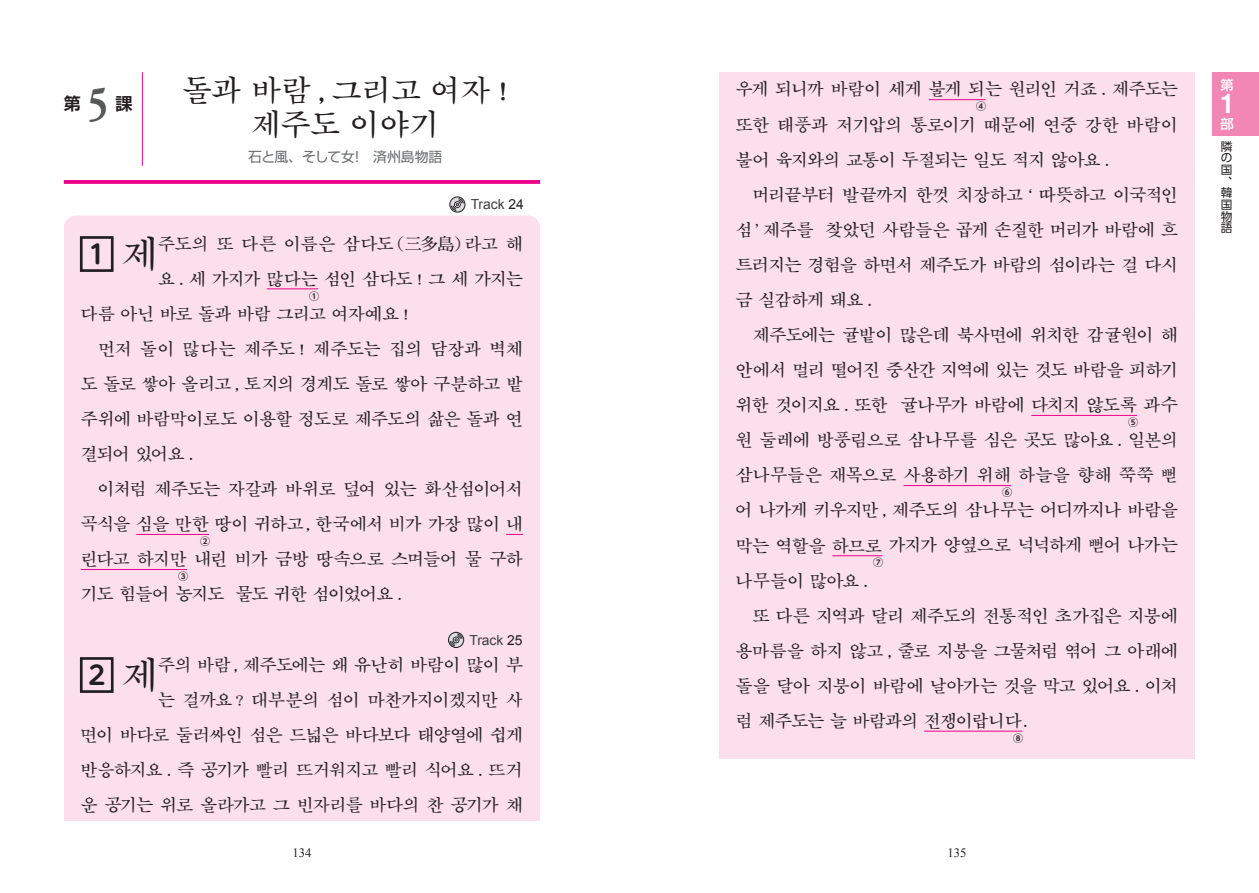
<style>
.page{position:relative;width:1259px;height:893px;background:#fff}
.page>*{position:absolute;margin:0;border:0;box-sizing:border-box;transform-origin:0 0}
.t1{font:700 47.85px "Adobe Garamond";color:#57585a;scale:.8 1}
.t2{font:36.45px "DFK Mincho Std W7";color:#231f20}
.t3{font:29.7px/34px "DFK Mincho Std W7";color:#231f20;text-align:center}
.t4{font:700 25.5px "UD Shin M Go Pro De";color:#231f20}
.t5{font:700 condensed 25.5px "Helvetica LT Std";color:#fff}
.t6{font:16.95px/35.1px "DFK Mincho Std W7";letter-spacing:-.04em;color:#231f20}
.t7{font:16.95px/35.1px "DFK Mincho Std W7";letter-spacing:.005em;color:#231f20}
.t8{font:16.95px "DFK Mincho Std W7";letter-spacing:-.06em;color:#231f20}
.t9{font:700 16.95px "Shin Go Pro De";color:#231f20}
.t10{font:13.8px "Shin Go Pro";letter-spacing:-.01em;color:#6c6d70}
.t11{font:13.8px "Arial";color:#3e3e3f}
.t12{font:500 13.35px "Shin Go Pro";color:#fff}
.t13{font:12.75px "Times New Roman";color:#231f20}
.t14{font:11.7px/11.7px "UD Shin Go Pr 6 N";color:#231f20;text-align:justify}
.t15{font:700 10.05px "UD Shin Go Pr 6 N De";color:#231f20}
.s1{color:#231f20}
</style>
<div class="page">
<div style="left:1212px;top:72px;width:47px;height:64px;background:#f287b6"></div>
<div style="left:719px;top:72px;width:476px;height:104px;background:#fbdfeb"></div>
<div style="left:719px;top:167px;width:476px;height:158px;background:#fbdfeb;border-radius:13px"></div>
<div style="left:719px;top:307px;width:476px;height:299px;background:#fbdfeb;border-radius:13px"></div>
<div style="left:719px;top:588px;width:476px;height:171px;background:#fbdfeb"></div>
<hr style="left:929px;top:99px;width:56px;height:1px;background:#ed028c">
<hr style="left:1031px;top:415px;width:106px;height:1px;background:#ed028c">
<hr style="left:903px;top:485px;width:108px;height:1px;background:#ed028c">
<hr style="left:832px;top:555px;width:50px;height:1px;background:#ed028c">
<hr style="left:924px;top:731px;width:98px;height:1px;background:#ed028c">
<div style="left:64px;top:215px;width:476px;height:124px;background:#fbdfeb;border-radius:13px"></div>
<div style="left:64px;top:321px;width:476px;height:158px;background:#fbdfeb;border-radius:13px"></div>
<div style="left:64px;top:461px;width:476px;height:159px;background:#fbdfeb;border-radius:13px"></div>
<div style="left:64px;top:601px;width:476px;height:53px;background:#fbdfeb;border-radius:13px"></div>
<div style="left:64px;top:636px;width:476px;height:184px;background:#fbdfeb"></div>
<svg style="left:64px;top:180px;width:476px;height:4px;fill:#ed068e"></svg>
<hr style="left:142px;top:72px;width:1px;height:94px;background:#ed028c">
<hr style="left:267px;top:288px;width:51px;height:1px;background:#ed028c">
<hr style="left:136px;top:534px;width:73px;height:1px;background:#ed028c">
<svg style="left:506px;top:534px;width:17px;height:1px"></svg>
<hr style="left:81px;top:569px;width:106px;height:1px;background:#ed028c">
<div style="left:80px;top:236px;width:34px;height:36px;border:3px solid #231f20"></div>
<div style="left:448px;top:632px;width:16px;height:16px;border:1px solid #231f20;border-radius:50%"></div>
<svg style="left:449px;top:633px;width:14px;height:13px"></svg>
<div style="left:80px;top:657px;width:34px;height:36px;border:3px solid #231f20"></div>
<div style="left:449px;top:196px;width:16px;height:17px;border:1px solid #231f20;border-radius:50%"></div>
<svg style="left:451px;top:198px;width:13px;height:13px"></svg>
<p class="t9" style="left:64px;top:89px;width:19px">第</p>
<h1 class="t1" style="left:88px;top:78px;width:26px">5</h1>
<p class="t9" style="left:116px;top:89px;width:19px">課</p>
<h3 class="t3" style="left:182px;top:72px;width:327px">돌과 바람 , 그리고 여자 ! 제주도 이야기</h3>
<p class="t10" style="left:248px;top:145px;width:195px">石と風、そして女！　済州島物語</p>
<p class="t11" style="left:471px;top:196px;width:55px">Track <span class="s1">24</span></p>
<h2 class="t2" style="left:122px;top:234px;width:38px">제</h2>
<p class="t6" style="left:158px;top:226px;width:366px">주도의 또 다른 이름은 삼다도（三多島）라고 해 요 . 세 가지가 많다는 섬인 삼다도 ! 그 세 가지는</p>
<p class="t15" style="left:309px;top:288px;width:12px">①</p>
<p class="t6" style="left:81px;top:296px;width:444px">다름 아닌 바로 돌과 바람 그리고 여자예요 !<br>　먼저 돌이 많다는 제주도 ! 제주도는 집의 담장과 벽체 도 돌로 쌓아 올리고 , 토지의 경계도 돌로 쌓아 구분하고 밭 주위에 바람막이로도 이용할 정도로 제주도의 삶은 돌과 연 결되어 있어요 .<br>　이처럼 제주도는 자갈과 바위로 덮여 있는 화산섬이어서 곡식을 심을 만한 땅이 귀하고 , 한국에서 비가 가장 많이 내</p>
<p class="t15" style="left:200px;top:533px;width:12px">②</p>
<p class="t6" style="left:81px;top:541px;width:444px">린다고 하지만 내린 비가 금방 땅속으로 스며들어 물 구하</p>
<p class="t15" style="left:178px;top:568px;width:12px">③</p>
<p class="t8" style="left:81px;top:585px;width:322px">기도 힘들어 농지도 물도 귀한 섬이었어요 .</p>
<h3 class="t4" style="left:88px;top:233px;width:18px">1</h3>
<p class="t11" style="left:469px;top:631px;width:55px">Track <span class="s1">25</span></p>
<p class="t6" style="left:81px;top:647px;width:444px;text-align:right">주의 바람 , 제주도에는 왜 유난히 바람이 많이 부<br>는 걸까요 ? 대부분의 섬이 마찬가지이겠지만 사<br>면이 바다로 둘러싸인 섬은 드넓은 바다보다 태양열에 쉽게 반응하지요 . 즉 공기가 빨리 뜨거워지고 빨리 식어요 . 뜨거 운 공기는 위로 올라가고 그 빈자리를 바다의 찬 공기가 채</p>
<h2 class="t2" style="left:122px;top:655px;width:38px">제</h2>
<h3 class="t4" style="left:88px;top:654px;width:18px">2</h3>
<p class="t6" style="left:736px;top:72px;width:444px">우게 되니까 바람이 세게 불게 되는 원리인 거죠 . 제주도는</p>
<p class="t15" style="left:976px;top:98px;width:12px">④</p>
<p class="t6" style="left:736px;top:107px;width:444px">또한 태풍과 저기압의 통로이기 때문에 연중 강한 바람이 불어 육지와의 교통이 두절되는 일도 적지 않아요 .　머리끝부터 발끝까지 한껏 치장하고 ‘따뜻하고 이국적인 섬’제주를 찾았던 사람들은 곱게 손질한 머리가 바람에 흐 트러지는 경험을 하면서 제주도가 바람의 섬이라는 걸 다시 금 실감하게 돼요 .<br>　제주도에는 귤밭이 많은데 북사면에 위치한 감귤원이 해 안에서 멀리 떨어진 중산간 지역에 있는 것도 바람을 피하기 위한 것이지요 . 또한 귤나무가 바람에 다치지 않도록 과수</p>
<p class="t15" style="left:1128px;top:414px;width:12px">⑤</p>
<p class="t7" style="left:736px;top:422px;width:444px">원 둘레에 방풍림으로 삼나무를 심은 곳도 많아요 . 일본의 삼나무들은 재목으로 사용하기 위해 하늘을 향해 쭉쭉 뻗</p>
<p class="t15" style="left:1002px;top:484px;width:12px">⑥</p>
<p class="t6" style="left:736px;top:492px;width:444px">어 나가게 키우지만 , 제주도의 삼나무는 어디까지나 바람을 막는 역할을 하므로 가지가 양옆으로 넉넉하게 뻗어 나가는</p>
<p class="t15" style="left:873px;top:554px;width:12px">⑦</p>
<p class="t6" style="left:736px;top:563px;width:444px">나무들이 많아요 .<br>　또 다른 지역과 달리 제주도의 전통적인 초가집은 지붕에 용마름을 하지 않고 , 줄로 지붕을 그물처럼 엮어 그 아래에 돌을 달아 지붕이 바람에 날아가는 것을 막고 있어요 . 이처 럼 제주도는 늘 바람과의 전쟁이랍니다.</p>
<p class="t15" style="left:1013px;top:730px;width:12px">⑧</p>
<p class="t13" style="left:292px;top:844px;width:21px">134</p>
<p class="t13" style="left:947px;top:844px;width:21px">135</p>
<p class="t12" style="left:1220px;top:74px;width:15px">第</p>
<h3 class="t5" style="left:1220px;top:87px;width:14px">1</h3>
<p class="t12" style="left:1220px;top:113px;width:15px">部</p>
<p class="t14" style="left:1220px;top:140px;width:13px">隣の国、韓国物語</p>
</div>
